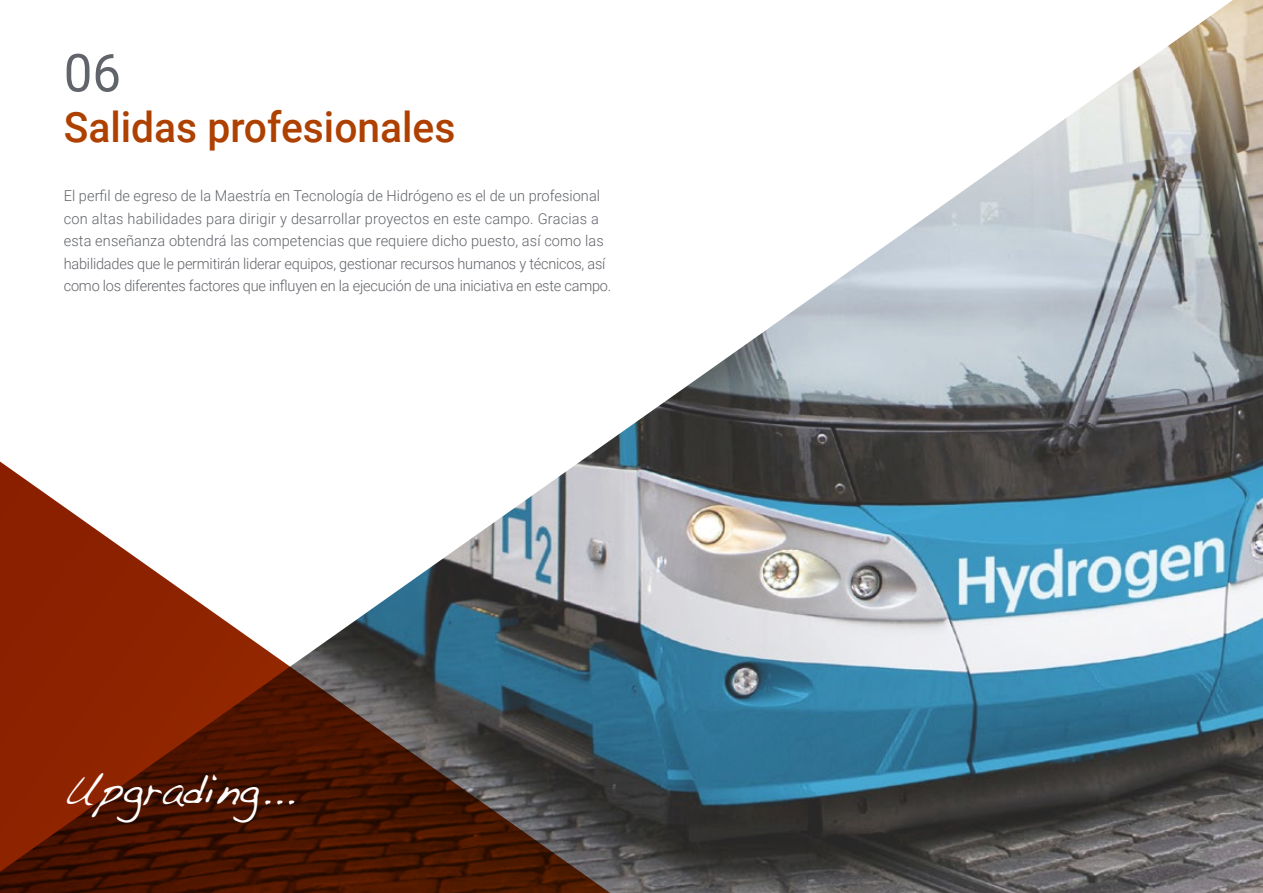
<style>
.page{position:relative;width:1263px;height:893px;background:#fff}
.page>*{position:absolute;margin:0;border:0;box-sizing:border-box;transform-origin:0 0}
.t1{font:52.5px "Roboto";color:#61646a}
.t2{font:45px "Handwriting Dakota";color:#fff}
.t3{font:500 42px "Roboto";color:#ae4000}
.t4{font:300 15px/22.5px "Roboto";letter-spacing:.005em;color:#61646a}
</style>
<div class="page">
<img style="left:602px;top:0;width:661px;height:893px">
<svg style="left:0;top:446px;width:640px;height:447px"></svg>
<h1 class="t1" style="left:64px;top:36px;width:59px">06</h1>
<h3 class="t3" style="left:64px;top:98px;width:393px">Salidas profesionales</h3>
<p class="t4" style="left:64px;top:184px;width:549px">El perfil de egreso de la Maestría en Tecnología de Hidrógeno es el de un profesional con altas habilidades para dirigir y desarrollar proyectos en este campo. Gracias a esta enseñanza obtendrá las competencias que requiere dicho puesto, así como las habilidades que le permitirán liderar equipos, gestionar recursos humanos y técnicos, así como los diferentes factores que influyen en la ejecución de una iniciativa en este campo.</p>
<h2 class="t2" style="left:64px;top:762px;width:232px">Upgrading...</h2>
</div>
